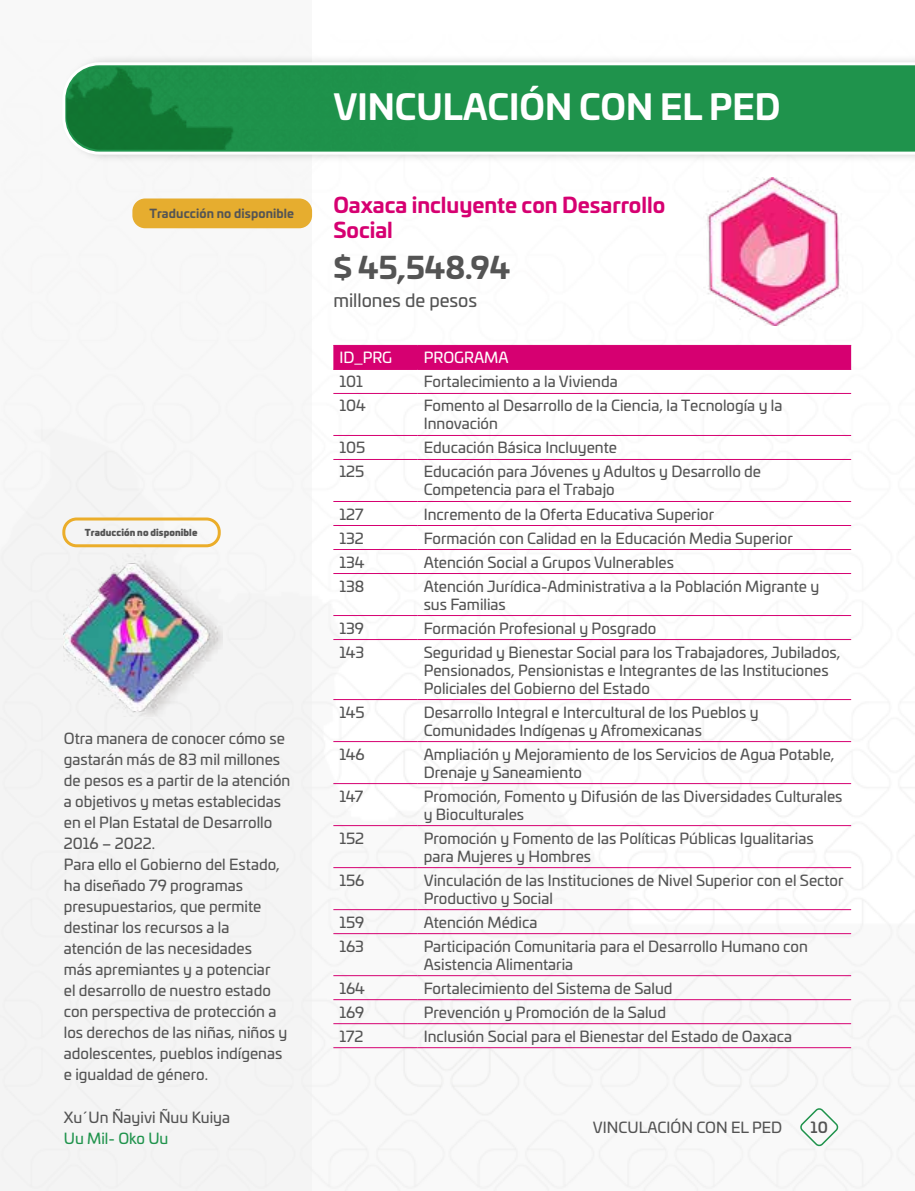
<style>
.page{position:relative;width:915px;height:1191px;background:#fff}
.page>*{position:absolute;margin:0;border:0;box-sizing:border-box;transform-origin:0 0}
.t1{font:700 34.5px "Univia Pro";color:#fff}
.t2{font:700 30px "Univia Pro";color:#545454}
.t3{font:700 21px/25.2px "Univia Pro";color:#d60071}
.t4{font:18px "Univia Pro";color:#545454}
.t5{font:15px/21px "Univia Pro";color:#545454}
.t6{font:15px "Univia Pro";color:#fff}
.t7{font:15px "Univia Pro";color:#1f934c}
.t8{font:500 15px "Univia Pro";color:#545454}
.t9{font:700 12px "Univia Pro";letter-spacing:.01em;color:#545454}
.t10{font:9px "Univia Pro Ultra";letter-spacing:.01em;color:#545454}
</style>
<div class="page">
<img style="left:312px;top:177px;width:602px;height:1014px">
<div style="left:0;top:0;width:312px;height:1191px;background:#eee"></div>
<svg style="left:798px;top:1108px;width:41px;height:40px"></svg>
<div style="left:60px;top:55px;width:854px;height:108px;background:#f6f6f6"></div>
<svg style="left:65px;top:61px;width:849px;height:95px;background:#3ea165"></svg>
<img style="left:66px;top:66px;width:357px;height:84px">
<img style="left:64px;top:563px;width:156px;height:151px">
<img style="left:693px;top:178px;width:157px;height:147px">
<div style="left:333px;top:346px;width:517px;height:23px;background:#d60071"></div>
<hr style="left:333px;top:345px;width:84px;height:1px;background:#d60071">
<hr style="left:417px;top:345px;width:433px;height:1px;background:#d60071">
<hr style="left:333px;top:369px;width:84px;height:1px;background:#d60071">
<hr style="left:417px;top:369px;width:433px;height:1px;background:#d60071">
<hr style="left:333px;top:393px;width:84px;height:1px;background:#d60071">
<hr style="left:417px;top:393px;width:433px;height:1px;background:#d60071">
<hr style="left:333px;top:435px;width:84px;height:1px;background:#d60071">
<hr style="left:417px;top:435px;width:433px;height:1px;background:#d60071">
<hr style="left:333px;top:459px;width:84px;height:1px;background:#d60071">
<hr style="left:417px;top:459px;width:433px;height:1px;background:#d60071">
<hr style="left:333px;top:501px;width:84px;height:1px;background:#d60071">
<hr style="left:417px;top:501px;width:433px;height:1px;background:#d60071">
<hr style="left:333px;top:525px;width:84px;height:1px;background:#d60071">
<hr style="left:417px;top:525px;width:433px;height:1px;background:#d60071">
<hr style="left:333px;top:549px;width:84px;height:1px;background:#d60071">
<hr style="left:417px;top:549px;width:433px;height:1px;background:#d60071">
<hr style="left:333px;top:573px;width:84px;height:1px;background:#d60071">
<hr style="left:417px;top:573px;width:433px;height:1px;background:#d60071">
<hr style="left:333px;top:615px;width:84px;height:1px;background:#d60071">
<hr style="left:417px;top:615px;width:433px;height:1px;background:#d60071">
<hr style="left:333px;top:639px;width:84px;height:1px;background:#d60071">
<hr style="left:417px;top:639px;width:433px;height:1px;background:#d60071">
<hr style="left:333px;top:699px;width:84px;height:1px;background:#d60071">
<hr style="left:417px;top:699px;width:433px;height:1px;background:#d60071">
<hr style="left:333px;top:741px;width:84px;height:1px;background:#d60071">
<hr style="left:417px;top:741px;width:433px;height:1px;background:#d60071">
<hr style="left:333px;top:783px;width:84px;height:1px;background:#d60071">
<hr style="left:417px;top:783px;width:433px;height:1px;background:#d60071">
<hr style="left:333px;top:825px;width:84px;height:1px;background:#d60071">
<hr style="left:417px;top:825px;width:433px;height:1px;background:#d60071">
<hr style="left:333px;top:867px;width:84px;height:1px;background:#d60071">
<hr style="left:417px;top:867px;width:433px;height:1px;background:#d60071">
<hr style="left:333px;top:909px;width:84px;height:1px;background:#d60071">
<hr style="left:417px;top:909px;width:433px;height:1px;background:#d60071">
<hr style="left:333px;top:933px;width:84px;height:1px;background:#d60071">
<hr style="left:417px;top:933px;width:433px;height:1px;background:#d60071">
<hr style="left:333px;top:975px;width:84px;height:1px;background:#d60071">
<hr style="left:417px;top:975px;width:433px;height:1px;background:#d60071">
<hr style="left:333px;top:999px;width:84px;height:1px;background:#d60071">
<hr style="left:417px;top:999px;width:433px;height:1px;background:#d60071">
<hr style="left:333px;top:1023px;width:84px;height:1px;background:#d60071">
<hr style="left:417px;top:1023px;width:433px;height:1px;background:#d60071">
<hr style="left:333px;top:1047px;width:84px;height:1px;background:#d60071">
<hr style="left:417px;top:1047px;width:433px;height:1px;background:#d60071">
<div style="left:132px;top:198px;width:180px;height:30px;background:#e6ad2f;border-radius:13px"></div>
<div style="left:62px;top:517px;width:159px;height:30px;border:3px solid #ebad29;border-radius:13px"></div>
<p class="t9" style="left:149px;top:204px;width:146px">Traducción no disponible</p>
<p class="t10" style="left:85px;top:525px;width:114px">Traducción no disponible</p>
<p class="t5" style="left:64px;top:727px;width:228px">Otra manera de conocer cómo se gastarán más de 83 mil millones de pesos es a partir de la atención a objetivos y metas establecidas en el Plan Estatal de Desarrollo<br>2016 – 2022.<br>Para ello el Gobierno del Estado, ha diseñado 79 programas presupuestarios, que permite destinar los recursos a la atención de las necesidades<br>más apremiantes y a potenciar<br>el desarrollo de nuestro estado con perspectiva de protección a los derechos de las niñas, niños y adolescentes, pueblos indígenas e igualdad de género.</p>
<p class="t5" style="left:64px;top:1105px;width:168px">Xu´Un Ñayivi Ñuu Kuiya</p>
<p class="t7" style="left:64px;top:1126px;width:106px">Uu Mil- Oko Uu</p>
<h1 class="t1" style="left:333px;top:80px;width:448px">VINCULACIÓN CON EL PED</h1>
<h3 class="t3" style="left:333px;top:191px;width:333px">Oaxaca incluyente con Desarrollo<br>Social</h3>
<h2 class="t2" style="left:333px;top:243px;width:178px">$ 45,548.94</h2>
<p class="t4" style="left:333px;top:287px;width:145px">millones de pesos</p>
<p class="t6" style="left:339px;top:347px;width:54px">ID_PRG</p>
<p class="t6" style="left:423px;top:347px;width:86px">PROGRAMA</p>
<p class="t5" style="left:339px;top:370px;width:25px">101</p>
<p class="t5" style="left:423px;top:370px;width:195px">Fortalecimiento a la Vivienda</p>
<p class="t5" style="left:339px;top:394px;width:28px">104</p>
<p class="t5" style="left:423px;top:396px;width:360px;line-height:18px">Fomento al Desarrollo de la Ciencia, la Tecnología y la<br>Innovación</p>
<p class="t5" style="left:339px;top:436px;width:27px">105</p>
<p class="t5" style="left:423px;top:436px;width:195px">Educación Básica Incluyente</p>
<p class="t5" style="left:339px;top:460px;width:26px">125</p>
<p class="t5" style="left:423px;top:462px;width:339px;line-height:18px">Educación para Jóvenes y Adultos y Desarrollo de<br>Competencia para el Trabajo</p>
<p class="t5" style="left:339px;top:502px;width:26px">127</p>
<p class="t5" style="left:423px;top:502px;width:292px">Incremento de la Oferta Educativa Superior</p>
<p class="t5" style="left:339px;top:526px;width:26px">132</p>
<p class="t5" style="left:423px;top:526px;width:370px">Formación con Calidad en la Educación Media Superior</p>
<p class="t5" style="left:339px;top:550px;width:27px">134</p>
<p class="t5" style="left:423px;top:550px;width:251px">Atención Social a Grupos Vulnerables</p>
<p class="t5" style="left:339px;top:574px;width:26px">138</p>
<p class="t5" style="left:423px;top:576px;width:397px;line-height:18px">Atención Jurídica-Administrativa a la Población Migrante y sus Familias</p>
<p class="t5" style="left:339px;top:616px;width:26px">139</p>
<p class="t5" style="left:423px;top:616px;width:234px">Formación Profesional y Posgrado</p>
<p class="t5" style="left:339px;top:640px;width:26px">143</p>
<p class="t5" style="left:423px;top:642px;width:418px;line-height:18px">Seguridad y Bienestar Social para los Trabajadores, Jubilados,<br>Pensionados, Pensionistas e Integrantes de las Instituciones<br>Policiales del Gobierno del Estado</p>
<p class="t5" style="left:339px;top:700px;width:27px">145</p>
<p class="t5" style="left:423px;top:702px;width:336px;line-height:18px">Desarrollo Integral e Intercultural de los Pueblos y<br>Comunidades Indígenas y Afromexicanas</p>
<p class="t5" style="left:339px;top:742px;width:27px">146</p>
<p class="t5" style="left:423px;top:744px;width:412px;line-height:18px">Ampliación y Mejoramiento de los Servicios de Agua Potable,<br>Drenaje y Saneamiento</p>
<p class="t5" style="left:339px;top:784px;width:26px">147</p>
<p class="t5" style="left:423px;top:786px;width:420px;line-height:18px">Promoción, Fomento y Difusión de las Diversidades Culturales y Bioculturales</p>
<p class="t5" style="left:339px;top:826px;width:26px">152</p>
<p class="t5" style="left:423px;top:828px;width:391px;line-height:18px">Promoción y Fomento de las Políticas Públicas Igualitarias para Mujeres y Hombres</p>
<p class="t5" style="left:339px;top:868px;width:26px">156</p>
<p class="t5" style="left:423px;top:870px;width:421px;line-height:18px">Vinculación de las Instituciones de Nivel Superior con el Sector<br>Productivo y Social</p>
<p class="t5" style="left:339px;top:910px;width:26px">159</p>
<p class="t5" style="left:423px;top:910px;width:115px">Atención Médica</p>
<p class="t5" style="left:339px;top:934px;width:26px">163</p>
<p class="t5" style="left:423px;top:936px;width:385px;line-height:18px">Participación Comunitaria para el Desarrollo Humano con<br>Asistencia Alimentaria</p>
<p class="t5" style="left:339px;top:976px;width:27px">164</p>
<p class="t5" style="left:423px;top:976px;width:250px">Fortalecimiento del Sistema de Salud</p>
<p class="t5" style="left:339px;top:1000px;width:26px">169</p>
<p class="t5" style="left:423px;top:1000px;width:244px">Prevención y Promoción de la Salud</p>
<p class="t5" style="left:339px;top:1024px;width:26px">172</p>
<p class="t5" style="left:423px;top:1024px;width:370px">Inclusión Social para el Bienestar del Estado de Oaxaca</p>
<p class="t5" style="left:592px;top:1116px;width:191px">VINCULACIÓN CON EL PED</p>
<p class="t8" style="left:810px;top:1116px;width:19px">10</p>
</div>
